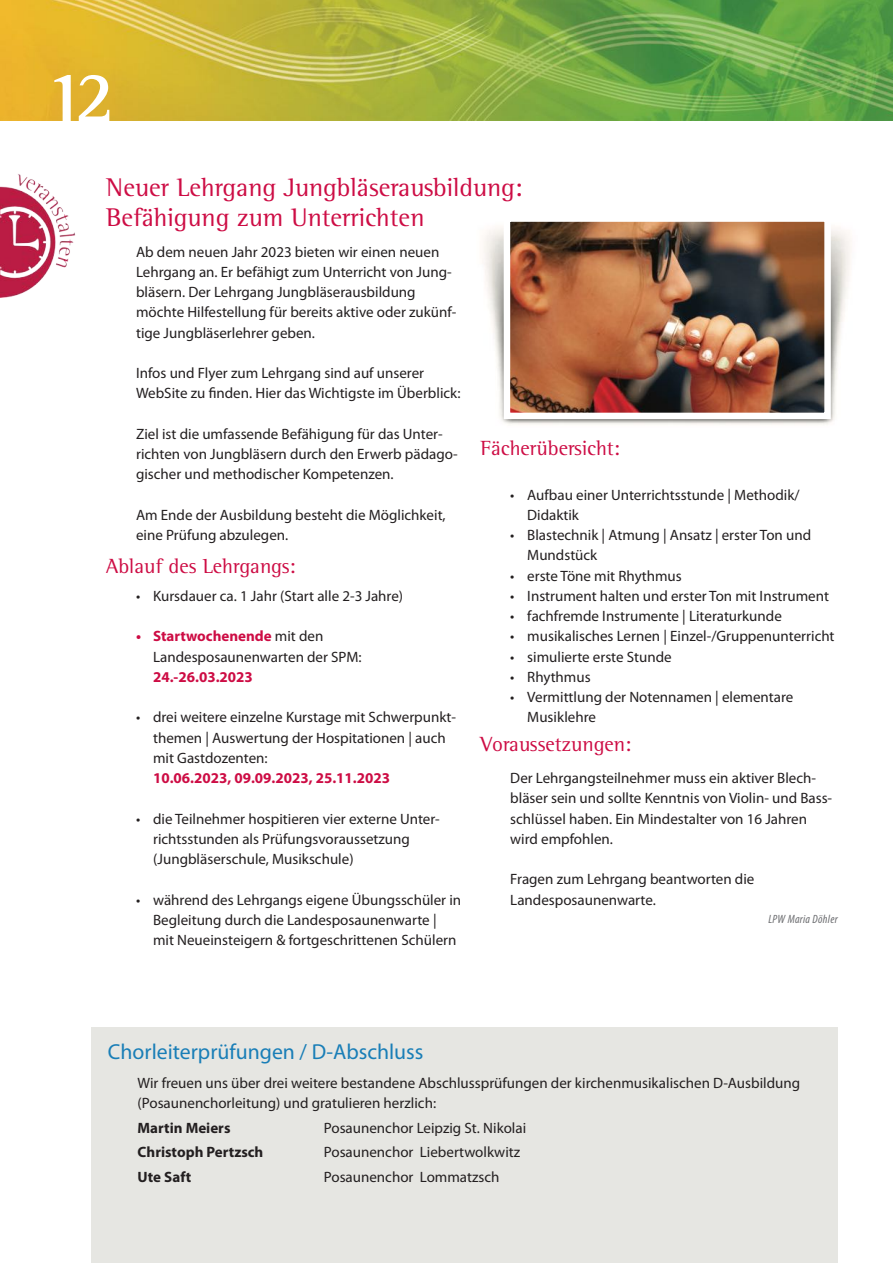
<style>
.page{position:relative;width:893px;height:1263px;background:#fff}
.page>*{position:absolute;margin:0;border:0;box-sizing:border-box;transform-origin:0 0}
.t1{font:700 73.5px "Rotis Semi Serif";color:#fff}
.t2{font:26.25px/30px "Rotis Semi Serif";color:#cd0c44}
.t3{font:21.75px "Myriad Pro";color:#197eb7}
.t4{font:21px "Rotis Semi Serif";color:#cd0c44}
.t5{font:15px/20.2px "Myriad Pro";color:#231f20}
.t6{font:700 15px "Myriad Pro";color:#cd0c44}
.t7{font:700 15px "Myriad Pro";color:#231f20}
.t8{font:italic condensed 12px "Myriad Pro";letter-spacing:.025em;color:#6c6d70}
.s1{font-weight:700;color:#cd0c44}
</style>
<div class="page">
<img style="left:0;top:174px;width:76px;height:123px">
<img style="left:0;top:0;width:893px;height:120px">
<div style="left:91px;top:1027px;width:747px;height:236px;background:#e6e6e2"></div>
<img style="left:483px;top:227px;width:368px;height:198px">
<img style="left:511px;top:222px;width:313px;height:190px">
<div style="left:504px;top:215px;width:327px;height:204px;border:6px solid #fff"></div>
<h1 class="t1" style="left:44px;top:52px;width:72px">12</h1>
<h2 class="t2" style="left:106px;top:172px;width:418px">Neuer Lehrgang Jungbläserausbildung:<br>Befähigung zum Unterrichten</h2>
<p class="t5" style="left:136px;top:243px;width:322px">Ab dem neuen Jahr 2023 bieten wir einen neuen Lehrgang an. Er befähigt zum Unterricht von Jung&shy;bläsern. Der Lehrgang Jungbläserausbildung möchte Hilfestellung für bereits aktive oder zukünf&shy;tige Jungbläserlehrer geben.</p>
<p class="t5" style="left:136px;top:364px;width:326px">Infos und Flyer zum Lehrgang sind auf unserer<br>WebSite zu finden. Hier das Wichtigste im Überblick:</p>
<p class="t5" style="left:136px;top:425px;width:323px">Ziel ist die umfassende Befähigung für das Unter&shy;richten von Jungbläsern durch den Erwerb pädago&shy;gischer und methodischer Kompetenzen.</p>
<p class="t5" style="left:136px;top:506px;width:311px">Am Ende der Ausbildung besteht die Möglichkeit, eine Prüfung abzulegen.</p>
<h3 class="t4" style="left:106px;top:553px;width:191px">Ablauf des Lehrgangs:</h3>
<p class="t5" style="left:136px;top:587px;width:269px">• Kursdauer ca. 1 Jahr (Start alle 2-3 Jahre)</p>
<p class="t5" style="left:153px;top:627px;width:210px;text-indent:-17px"><span class="s1">• Startwochenende</span> mit den<br>Landesposaunenwarten der SPM:</p>
<p class="t6" style="left:153px;top:670px;width:101px">24.-26.03.2023</p>
<p class="t5" style="left:153px;top:708px;width:304px;text-indent:-17px">• drei weitere einzelne Kurstage mit Schwerpunkt&shy;themen | Auswertung der Hospitationen | auch mit Gastdozenten:</p>
<p class="t6" style="left:153px;top:772px;width:239px">10.06.2023, 09.09.2023, 25.11.2023</p>
<p class="t5" style="left:153px;top:810px;width:288px;text-indent:-17px">• die Teilnehmer hospitieren vier externe Unter&shy;richtsstunden als Prüfungsvoraussetzung (Jungbläserschule, Musikschule)</p>
<p class="t5" style="left:153px;top:891px;width:310px;text-indent:-17px">• während des Lehrgangs eigene Übungsschüler in<br>Begleitung durch die Landesposaunenwarte | mit Neueinsteigern &amp; fortgeschrittenen Schülern</p>
<h3 class="t4" style="left:480px;top:436px;width:141px">Fächerübersicht:</h3>
<p class="t5" style="left:527px;top:486px;width:274px;text-indent:-17px">• Aufbau einer Unterrichtsstunde | Methodik/<br>Didaktik</p>
<p class="t5" style="left:527px;top:526px;width:285px;text-indent:-17px">• Blastechnik | Atmung | Ansatz | erster Ton und<br>Mundstück</p>
<p class="t5" style="left:510px;top:567px;width:173px">• erste Töne mit Rhythmus</p>
<p class="t5" style="left:510px;top:587px;width:320px">• Instrument halten und erster Ton mit Instrument</p>
<p class="t5" style="left:510px;top:607px;width:273px">• fachfremde Instrumente | Literaturkunde</p>
<p class="t5" style="left:510px;top:627px;width:326px">• musikalisches Lernen | Einzel-/Gruppenunterricht</p>
<p class="t5" style="left:510px;top:648px;width:163px">• simulierte erste Stunde</p>
<p class="t5" style="left:510px;top:668px;width:82px">• Rhythmus</p>
<p class="t5" style="left:527px;top:688px;width:268px;text-indent:-17px">• Vermittlung der Notennamen | elementare<br>Musiklehre</p>
<h3 class="t4" style="left:480px;top:731px;width:152px">Voraussetzungen:</h3>
<p class="t5" style="left:510px;top:769px;width:323px">Der Lehrgangsteilnehmer muss ein aktiver Blech&shy;bläser sein und sollte Kenntnis von Violin- und Bass&shy;schlüssel haben. Ein Mindestalter von 16 Jahren wird empfohlen.</p>
<p class="t5" style="left:510px;top:870px;width:246px">Fragen zum Lehrgang beantworten die<br>Landesposaunenwarte.</p>
<p class="t8" style="left:768px;top:914px;width:71px">LPW Maria Döhler</p>
<h3 class="t3" style="left:108px;top:1043px;width:317px">Chorleiterprüfungen / D-Abschluss</h3>
<p class="t5" style="left:138px;top:1074px;width:664px">Wir freuen uns über drei weitere bestandene Abschlussprüfungen der kirchenmusikalischen D-Ausbildung (Posaunenchorleitung) und gratulieren herzlich:</p>
<p class="t7" style="left:138px;top:1121px;width:94px">Martin Meiers</p>
<p class="t5" style="left:324px;top:1119px;width:204px">Posaunenchor Leipzig St. Nikolai</p>
<p class="t7" style="left:138px;top:1146px;width:127px">Christoph Pertzsch</p>
<p class="t5" style="left:324px;top:1143px;width:198px">Posaunenchor Liebertwolkwitz</p>
<p class="t7" style="left:138px;top:1170px;width:55px">Ute Saft</p>
<p class="t5" style="left:324px;top:1168px;width:177px">Posaunenchor Lommatzsch</p>
</div>
